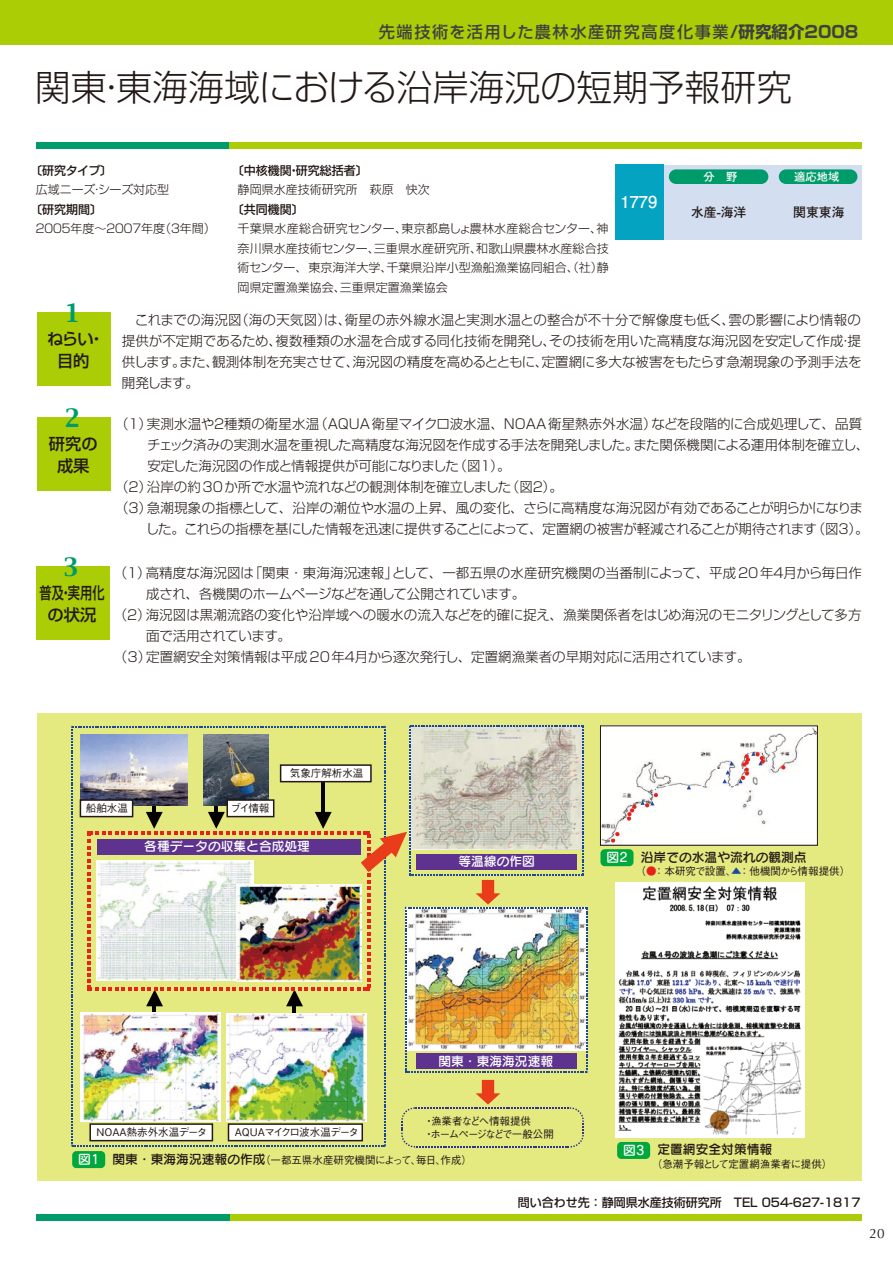
<style>
.page{position:relative;width:893px;height:1264px;background:#fff}
.page>*{position:absolute;margin:0;border:0;box-sizing:border-box;transform-origin:0 0}
.t1{font:36px "Shin Go Pro Light 90 msp RKSJ H";color:#231916}
.t2{font:22.35px "Capitals";color:#009b6b}
.t3{font:16.35px "Futo Go B101 Pro Bold 90 msp RKSJ H";color:#fff}
.t4{font:16.2px "Shin Go Pro Medium 90 msp RKSJ H";letter-spacing:.1em;color:#404040}
.t5{font:16.2px/21.8px "Shin Go Pro Medium 90 msp RKSJ H";color:#231916;text-align:center}
.t6{font:16.2px/21.8px "Shin Go Pro Medium 90 msp RKSJ H";color:#231916;text-align:center;scale:.75 1}
.t7{font:13.5px/21px "Shin Go Pro Light 90 msp RKSJ H";letter-spacing:-.01em;color:#231916;text-align:justify}
.t8{font:13.5px "Shin Go Pro Light 90 msp RKSJ H";letter-spacing:-.035em;color:#231916}
.t9{font:13.5px "Shin Go Pro Light 90 msp RKSJ H";letter-spacing:.01em;color:#231916}
.t10{font:13.5px "Optima";color:#231916}
.t11{font:12.9px "Futo Go B101 Pro Bold 90 msp RKSJ H";color:#231916}
.t12{font:12.75px "Seurat CID DB 90 msp RKSJ H";color:#fff}
.t13{font:12.75px "Seurat CID DB 90 msp RKSJ H";color:#231916}
.t14{font:12px/19.5px "Shin Go Pro Light 90 msp RKSJ H";color:#231916;text-align:justify}
.t15{font:12px "Shin Go Pro Medium 90 msp RKSJ H";color:#231916}
.t16{font:12px "Shin Go Pro Light 90 msp RKSJ H";letter-spacing:-.21em;color:#231916}
.t17{font:11.25px "Futo Go B101 Pro Bold 90 msp RKSJ H";color:#fff}
.t18{font:10.5px "Gothic BBB Pro Medium 90 msp RKSJ H";color:#231916}
.t19{font:10.5px/13.5px "Gothic BBB Pro Medium 90 msp RKSJ H";letter-spacing:-.075em;color:#231916}
.t20{font:10.5px "Gothic BBB Pro Medium 90 msp RKSJ H";letter-spacing:-.07em;color:#231916}
.s1{font-family:"Shin Go Pro Bold 90 msp RKSJ H";font-size:16.5px}
.s2{color:#fff}
.s3{color:#e7221c}
.s4{color:#1c499d}
.s5{font-family:"Seurat CID DB 90 msp RKSJ H";font-size:12.75px;color:#fff}
.s6{font-family:"Seurat CID DB 90 msp RKSJ H";font-size:12.75px}
</style>
<div class="page">
<div style="left:0;top:0;width:892px;height:44px;background:#abcd05"></div>
<div style="left:37px;top:713px;width:824px;height:467px;background:#e4e980"></div>
<div style="left:661px;top:165px;width:200px;height:75px;background:#d3def1"></div>
<div style="left:669px;top:169px;width:99px;height:15px;background:#009b6b;border-radius:7px"></div>
<div style="left:778px;top:169px;width:79px;height:15px;background:#009b6b;border-radius:7px"></div>
<div style="left:36px;top:142px;width:23px;height:7px;background:#009b6b"></div>
<div style="left:58px;top:142px;width:172px;height:7px;background:#009b6b"></div>
<div style="left:230px;top:142px;width:631px;height:7px;background:#abcd05"></div>
<div style="left:36px;top:1214px;width:23px;height:7px;background:#009b6b"></div>
<div style="left:58px;top:1214px;width:172px;height:7px;background:#009b6b"></div>
<div style="left:230px;top:1214px;width:631px;height:7px;background:#abcd05"></div>
<div style="left:38px;top:312px;width:73px;height:74px;background:#abcd05"></div>
<div style="left:38px;top:417px;width:73px;height:73px;background:#abcd05"></div>
<div style="left:36px;top:566px;width:74px;height:73px;background:#abcd05"></div>
<div style="left:615px;top:165px;width:49px;height:75px;background:#05a3c2"></div>
<div style="left:72px;top:1151px;width:33px;height:17px;background:#00a73c;border-radius:4px"></div>
<div style="left:600px;top:849px;width:33px;height:17px;background:#00a73c;border-radius:4px"></div>
<div style="left:617px;top:1142px;width:33px;height:17px;background:#00a73c;border-radius:4px"></div>
<img style="left:615px;top:882px;width:189px;height:255px">
<img style="left:71px;top:726px;width:516px;height:421px">
<img style="left:602px;top:728px;width:213px;height:115px">
<svg style="left:611px;top:832px;width:8px;height:10px"></svg>
<svg style="left:781px;top:765px;width:4px;height:4px"></svg>
<svg style="left:627px;top:793px;width:31px;height:27px"></svg>
<svg style="left:686px;top:785px;width:5px;height:4px"></svg>
<svg style="left:722px;top:752px;width:42px;height:31px"></svg>
<div style="left:415px;top:854px;width:161px;height:15px;background:#5e328f"></div>
<div style="left:280px;top:765px;width:91px;height:17px;background:#fff"></div>
<div style="left:280px;top:764px;width:92px;height:18px;border:2px solid #231916"></div>
<div style="left:415px;top:1053px;width:161px;height:15px;background:#5e328f"></div>
<div style="left:90px;top:1124px;width:122px;height:16px;background:#fff"></div>
<div style="left:89px;top:1123px;width:124px;height:18px;border:2px solid #231916"></div>
<div style="left:228px;top:1124px;width:134px;height:16px;background:#fff"></div>
<div style="left:228px;top:1123px;width:135px;height:18px;border:2px solid #231916"></div>
<div style="left:227px;top:800px;width:47px;height:16px;background:#fff"></div>
<div style="left:226px;top:799px;width:48px;height:18px;border:2px solid #231916"></div>
<div style="left:80px;top:800px;width:53px;height:16px;background:#fff"></div>
<div style="left:80px;top:799px;width:53px;height:18px;border:2px solid #231916"></div>
<p class="t4" style="left:379px;top:26px;width:481px">先端技術を活用した農林水産研究高度化事業<span class="s1">/研究紹介2008</span></p>
<h1 class="t1" style="left:35px;top:74px;width:759px">関東・東海海域における沿岸海況の短期予報研究</h1>
<p class="t15" style="left:30px;top:166px;width:84px">〔研究タイプ〕</p>
<p class="t14" style="left:36px;top:182px;width:135px">広域ニーズ・シーズ対応型</p>
<p class="t15" style="left:30px;top:205px;width:74px">〔研究期間〕</p>
<p class="t16" style="left:34px;top:224px;width:183px">２００５年度～２００７年度（３年間）</p>
<p class="t15" style="left:232px;top:166px;width:138px">〔中核機関・研究総括者〕</p>
<p class="t14" style="left:238px;top:182px;width:193px">静岡県水産技術研究所　萩原　快次</p>
<p class="t15" style="left:232px;top:205px;width:73px">〔共同機関〕</p>
<p class="t14" style="left:238px;top:221px;width:372px">千葉県水産総合研究センター、東京都島しょ農林水産総合センター、神奈川県水産技術センター、三重県水産研究所、和歌山県農林水産総合技術センター、 東京海洋大学、千葉県沿岸小型漁船漁業協同組合、（社）静岡県定置漁業協会、三重県定置漁業協会</p>
<p class="t3" style="left:620px;top:196px;width:38px">1779</p>
<p class="t17" style="left:703px;top:172px;width:35px">分　野</p>
<p class="t11" style="left:691px;top:207px;width:57px">水産-海洋</p>
<p class="t17" style="left:794px;top:172px;width:47px">適応地域</p>
<p class="t11" style="left:793px;top:207px;width:53px">関東東海</p>
<h2 class="t2" style="left:65px;top:300px;width:16px">1</h2>
<p class="t5" style="left:47px;top:330px;width:59px">ねらい・目的</p>
<h2 class="t2" style="left:65px;top:405px;width:16px">2</h2>
<p class="t5" style="left:49px;top:435px;width:50px">研究の成果</p>
<h2 class="t2" style="left:63px;top:554px;width:16px">3</h2>
<p class="t6" style="left:39px;top:584px;width:88px">普及・実用化の状況</p>
<p class="t7" style="left:122px;top:311px;width:741px">　これまでの海況図（海の天気図）は、衛星の赤外線水温と実測水温との整合が不十分で解像度も低く、雲の影響により情報の提供が不定期であるため、複数種類の水温を合成する同化技術を開発し、その技術を用いた高精度な海況図を安定して作成・提供します。また、観測体制を充実させて、海況図の精度を高めるとともに、定置網に多大な被害をもたらす急潮現象の予測手法を開発します。</p>
<p class="t7" style="left:115px;top:416px;width:748px">（１）実測水温や２種類の衛星水温（AQUA衛星マイクロ波水温、NOAA衛星熱赤外水温）などを段階的に合成処理して、品質</p>
<p class="t7" style="left:147px;top:437px;width:723px">チェック済みの実測水温を重視した高精度な海況図を作成する手法を開発しました。また関係機関による運用体制を確立し、</p>
<p class="t7" style="left:147px;top:458px;width:364px">安定した海況図の作成と情報提供が可能になりました（図１）。</p>
<p class="t7" style="left:115px;top:479px;width:449px">（２）沿岸の約30か所で水温や流れなどの観測体制を確立しました（図２）。</p>
<p class="t7" style="left:115px;top:500px;width:749px">（３）急潮現象の指標として、沿岸の潮位や水温の上昇、風の変化、さらに高精度な海況図が有効であることが明らかになりま</p>
<p class="t8" style="left:146px;top:524px;width:724px">した。これらの指標を基にした情報を迅速に提供することによって、定置網の被害が軽減されることが期待されます（図３）。</p>
<p class="t9" style="left:114px;top:568px;width:749px">（１）高精度な海況図は「関東・東海海況速報」として、一都五県の水産研究機関の当番制によって、平成20年４月から毎日作</p>
<p class="t8" style="left:146px;top:589px;width:380px">成され、各機関のホームページなどを通して公開されています。</p>
<p class="t7" style="left:114px;top:606px;width:749px">（２）海況図は黒潮流路の変化や沿岸域への暖水の流入などを的確に捉え、漁業関係者をはじめ海況のモニタリングとして多方</p>
<p class="t7" style="left:146px;top:627px;width:146px">面で活用されています。</p>
<p class="t7" style="left:114px;top:648px;width:638px">（3）定置網安全対策情報は平成20年４月から逐次発行し、定置網漁業者の早期対応に活用されています。</p>
<p class="t18" style="left:290px;top:769px;width:75px">気象庁解析水温</p>
<p class="t18" style="left:86px;top:804px;width:43px">船舶水温</p>
<p class="t18" style="left:230px;top:804px;width:41px">ブイ情報</p>
<p class="t12" style="left:144px;top:842px;width:167px">各種データの収集と合成処理</p>
<p class="t12" style="left:458px;top:856px;width:78px">等温線の作図</p>
<p class="t13" style="left:606px;top:852px;width:201px"><span class="s2">図2</span> 沿岸での水温や流れの観測点</p>
<p class="t18" style="left:635px;top:867px;width:216px">（<span class="s3">●</span>：本研究で設置、<span class="s4">▲</span>：他機関から情報提供）</p>
<p class="t12" style="left:438px;top:1056px;width:116px">関東・東海海況速報</p>
<p class="t18" style="left:96px;top:1128px;width:112px">NOAA熱赤外水温データ</p>
<p class="t20" style="left:235px;top:1128px;width:126px">AQUAマイクロ波水温データ</p>
<p class="t19" style="left:424px;top:1115px;width:131px">・漁業者などへ情報提供<br>・ホームページなどで一般公開</p>
<p class="t18" style="left:78px;top:1155px;width:395px"><span class="s5">図1</span> <span class="s6">関東・東海海況速報の作成</span>（一都五県水産研究機関によって、毎日、作成）</p>
<p class="t13" style="left:623px;top:1145px;width:150px"><span class="s2">図3</span> 定置網安全対策情報</p>
<p class="t18" style="left:652px;top:1160px;width:182px">（急潮予報として定置網漁業者に提供）</p>
<p class="t15" style="left:517px;top:1198px;width:344px">問い合わせ先：静岡県水産技術研究所　TEL 054-627-1817</p>
<p class="t10" style="left:869px;top:1228px;width:17px">20</p>
</div>
